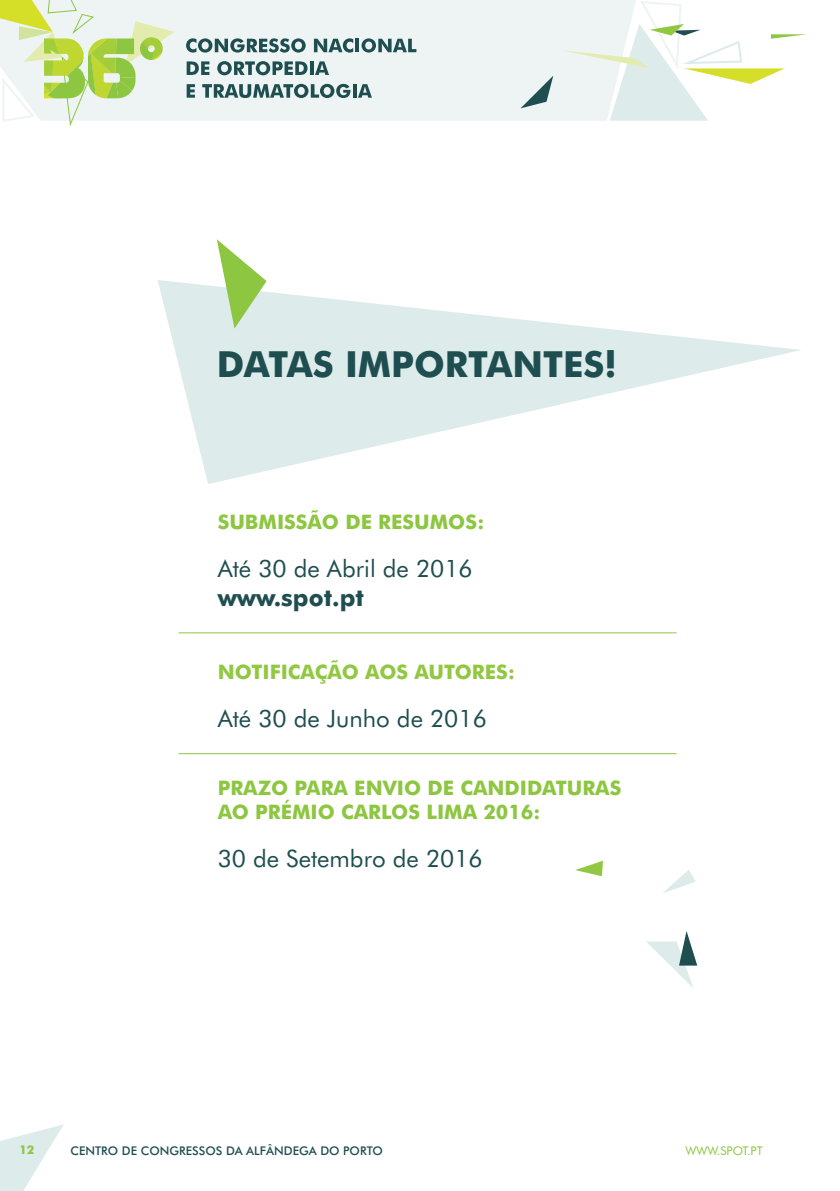
<style>
.page{position:relative;width:840px;height:1191px;background:#fff}
.page>*{position:absolute;margin:0;border:0;box-sizing:border-box;transform-origin:0 0}
.t1{font:700 36px "Futura BT";color:#1f4e51}
.t2{font:24px "Futura BT";color:#1f4e51}
.t3{font:700 24px "Futura BT";color:#1f4e51}
.t4{font:700 20px/24px "Futura BT";color:#8dc640}
.t5{font:700 20px "Futura BT";color:#92c841}
.t6{font:500 12px "Futura BT";color:#1f4e51}
.t7{font:12px "Futura BT";color:#8dc642}
.t8{font:700 12px "Futura BT";color:#8dc640}
</style>
<div class="page">
<div style="left:174px;top:0;width:388px;height:121px;background:#edf4f3"></div>
<svg style="left:520px;top:76px;width:33px;height:32px"></svg>
<svg style="left:562px;top:0;width:244px;height:121px"></svg>
<svg style="left:186px;top:38px;width:119px;height:15px;background:#829e9f"></svg>
<svg style="left:314px;top:38px;width:39px;height:15px"></svg>
<hr style="left:355px;top:39px;width:4px;height:13px;background:#1f4e51">
<svg style="left:361px;top:38px;width:55px;height:15px"></svg>
<svg style="left:186px;top:61px;width:23px;height:14px"></svg>
<svg style="left:217px;top:61px;width:90px;height:14px"></svg>
<hr style="left:310px;top:61px;width:3px;height:14px;background:#1f4e51">
<svg style="left:315px;top:61px;width:14px;height:14px"></svg>
<svg style="left:186px;top:84px;width:9px;height:14px"></svg>
<svg style="left:202px;top:84px;width:148px;height:14px;background:#7e9a9c"></svg>
<svg style="left:352px;top:84px;width:4px;height:14px"></svg>
<svg style="left:358px;top:84px;width:14px;height:14px"></svg>
<svg style="left:0;top:0;width:174px;height:125px;background:#dceabe"></svg>
<svg style="left:0;top:1124px;width:64px;height:67px"></svg>
<svg style="left:158px;top:280px;width:642px;height:204px"></svg>
<svg style="left:217px;top:239px;width:49px;height:90px"></svg>
<svg style="left:663px;top:870px;width:32px;height:23px"></svg>
<svg style="left:647px;top:931px;width:49px;height:57px"></svg>
<svg style="left:575px;top:861px;width:27px;height:15px"></svg>
<hr style="left:178px;top:632px;width:498px;height:1px;background:#8dc640">
<hr style="left:178px;top:753px;width:498px;height:1px;background:#8dc640">
<h1 class="t1" style="left:217px;top:342px;width:401px">DATAS IMPORTANTES!</h1>
<p class="t4" style="left:217px;top:510px;width:268px">SUBMISSÃO DE RESUMOS:</p>
<p class="t2" style="left:217px;top:554px;width:256px">Até 30 de Abril de 2016</p>
<p class="t3" style="left:217px;top:582px;width:148px">www.spot.pt</p>
<p class="t5" style="left:217px;top:659px;width:298px">NOTIFICAÇÃO AOS AUTORES:</p>
<p class="t2" style="left:217px;top:703px;width:270px">Até 30 de Junho de 2016</p>
<p class="t4" style="left:217px;top:775px;width:405px">PRAZO PARA ENVIO DE CANDIDATURAS<br>AO PRÉMIO CARLOS LIMA 2016:</p>
<p class="t2" style="left:217px;top:843px;width:266px">30 de Setembro de 2016</p>
<p class="t8" style="left:19px;top:1142px;width:16px">12</p>
<p class="t6" style="left:70px;top:1143px;width:314px">CENTRO DE CONGRESSOS DA ALFÂNDEGA DO PORTO</p>
<p class="t7" style="left:685px;top:1143px;width:79px">WWW.SPOT.PT</p>
</div>
